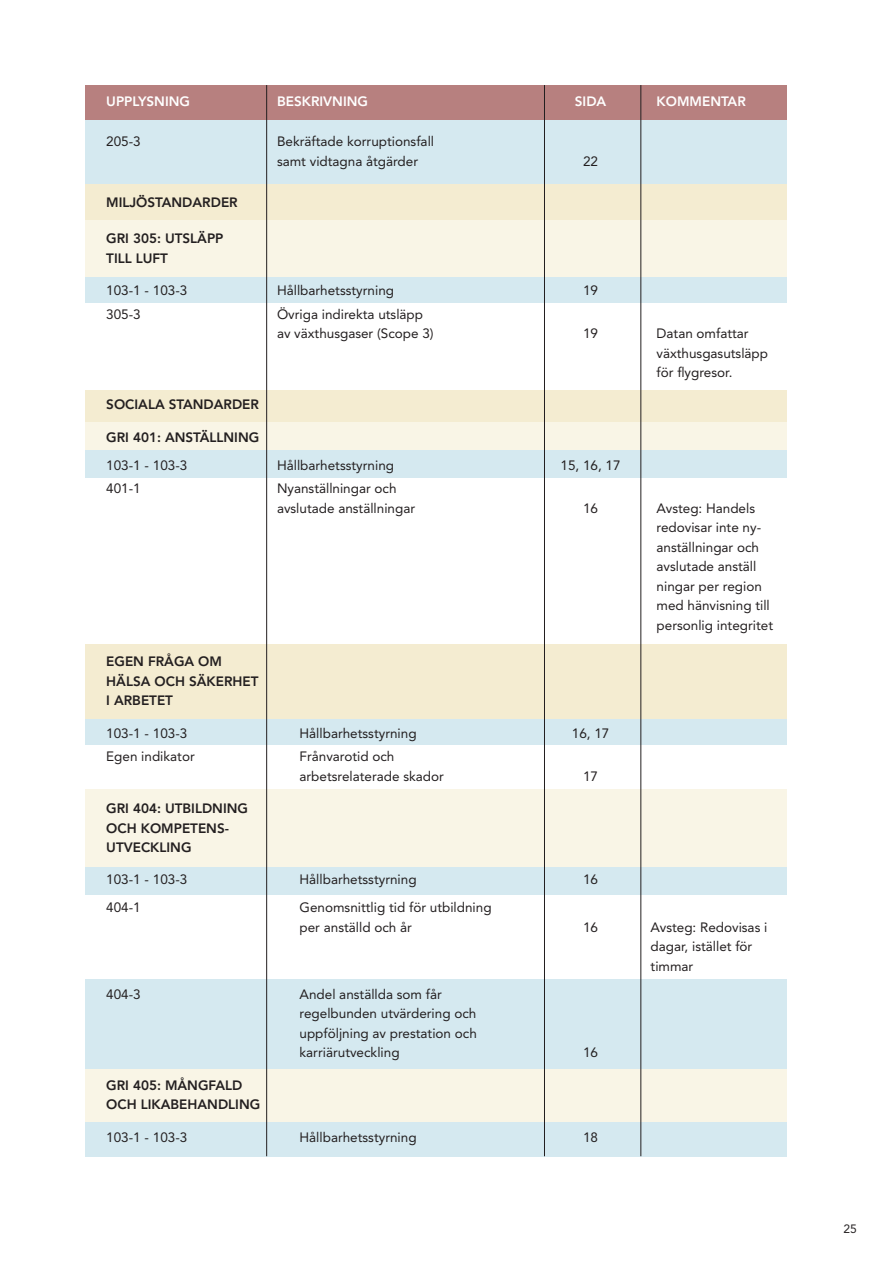
<style>
.page{position:relative;width:893px;height:1263px;background:#fff}
.page>*{position:absolute;margin:0;border:0;box-sizing:border-box;transform-origin:0 0}
.t1{font:13.5px/19.5px "Avenir LT Std";color:#231f20}
.t2{font:800 13.5px/19.5px "Avenir LT Std";color:#231f20}
.t3{font:800 13.5px "Avenir LT Std";color:#fff}
.t4{font:12px "Avenir LT Std";color:#231f20}
</style>
<div class="page">
<div style="left:85px;top:85px;width:702px;height:35px;background:#b7807f"></div>
<div style="left:85px;top:220px;width:702px;height:57px;background:#f9f5e6"></div>
<div style="left:85px;top:422px;width:702px;height:28px;background:#f9f5e6"></div>
<div style="left:85px;top:789px;width:702px;height:78px;background:#f9f5e6"></div>
<div style="left:85px;top:1069px;width:702px;height:53px;background:#f9f5e6"></div>
<div style="left:85px;top:182px;width:702px;height:38px;background:#f4ecd1"></div>
<div style="left:85px;top:390px;width:702px;height:32px;background:#f4ecd1"></div>
<div style="left:85px;top:644px;width:702px;height:75px;background:#f4ecd1"></div>
<div style="left:85px;top:120px;width:702px;height:63px;background:#d5e9f0"></div>
<div style="left:85px;top:277px;width:702px;height:25px;background:#d5e9f0"></div>
<div style="left:85px;top:450px;width:702px;height:28px;background:#d5e9f0"></div>
<div style="left:85px;top:719px;width:702px;height:26px;background:#d5e9f0"></div>
<div style="left:85px;top:867px;width:702px;height:27px;background:#d5e9f0"></div>
<div style="left:85px;top:1122px;width:702px;height:34px;background:#d5e9f0"></div>
<div style="left:85px;top:979px;width:702px;height:90px;background:#d5e9f0"></div>
<hr style="left:266px;top:85px;width:1px;height:1071px;background:#231f20">
<hr style="left:544px;top:85px;width:1px;height:1071px;background:#231f20">
<hr style="left:641px;top:85px;width:1px;height:1071px;background:#231f20">
<p class="t3" style="left:106px;top:93px;width:85px">UPPLYSNING</p>
<p class="t3" style="left:277px;top:93px;width:93px">BESKRIVNING</p>
<p class="t3" style="left:575px;top:93px;width:33px">SIDA</p>
<p class="t3" style="left:657px;top:93px;width:91px">KOMMENTAR</p>
<p class="t1" style="left:106px;top:132px;width:36px">205-3</p>
<p class="t1" style="left:277px;top:132px;width:159px">Bekräftade korruptionsfall samt vidtagna åtgärder</p>
<p class="t1" style="left:583px;top:151px;width:17px">22</p>
<p class="t2" style="left:106px;top:192px;width:133px">MILJÖSTANDARDER</p>
<p class="t2" style="left:106px;top:229px;width:119px">GRI 305: UTSLÄPP<br>TILL LUFT</p>
<p class="t1" style="left:106px;top:280px;width:83px">103-1 - 103-3</p>
<p class="t1" style="left:277px;top:280px;width:119px">Hållbarhetsstyrning</p>
<p class="t1" style="left:583px;top:280px;width:17px">19</p>
<p class="t1" style="left:106px;top:304px;width:36px">305-3</p>
<p class="t1" style="left:277px;top:304px;width:158px">Övriga indirekta utsläpp av växthusgaser (Scope 3)</p>
<p class="t1" style="left:583px;top:324px;width:17px">19</p>
<p class="t1" style="left:657px;top:324px;width:113px">Datan omfattar växthusgasutsläpp för flygresor.</p>
<p class="t2" style="left:106px;top:395px;width:154px">SOCIALA STANDARDER</p>
<p class="t2" style="left:106px;top:427px;width:154px">GRI 401: ANSTÄLLNING</p>
<p class="t1" style="left:106px;top:455px;width:83px">103-1 - 103-3</p>
<p class="t1" style="left:277px;top:455px;width:119px">Hållbarhetsstyrning</p>
<p class="t1" style="left:561px;top:455px;width:62px">15, 16, 17</p>
<p class="t1" style="left:106px;top:479px;width:36px">401-1</p>
<p class="t1" style="left:277px;top:479px;width:140px">Nyanställningar och avslutade anställningar</p>
<p class="t1" style="left:583px;top:498px;width:17px">16</p>
<p class="t1" style="left:657px;top:498px;width:118px">Avsteg: Handels redovisar inte ny&shy;anställningar och avslutade anställ ningar per region med hänvisning till personlig integritet</p>
<p class="t2" style="left:106px;top:652px;width:154px">EGEN FRÅGA OM<br>HÄLSA OCH SÄKERHET<br>I ARBETET</p>
<p class="t1" style="left:106px;top:723px;width:83px">103-1 - 103-3</p>
<p class="t1" style="left:300px;top:723px;width:119px">Hållbarhetsstyrning</p>
<p class="t1" style="left:572px;top:723px;width:39px">16, 17</p>
<p class="t1" style="left:106px;top:747px;width:90px">Egen indikator</p>
<p class="t1" style="left:300px;top:747px;width:146px">Frånvarotid och arbetsrelaterade skador</p>
<p class="t1" style="left:583px;top:766px;width:17px">17</p>
<p class="t2" style="left:106px;top:799px;width:143px">GRI 404: UTBILDNING<br>OCH KOMPETENS-<br>UTVECKLING</p>
<p class="t1" style="left:106px;top:870px;width:83px">103-1 - 103-3</p>
<p class="t1" style="left:300px;top:870px;width:119px">Hållbarhetsstyrning</p>
<p class="t1" style="left:583px;top:870px;width:17px">16</p>
<p class="t1" style="left:106px;top:898px;width:36px">404-1</p>
<p class="t1" style="left:300px;top:898px;width:194px">Genomsnittlig tid för utbildning per anställd och år</p>
<p class="t1" style="left:583px;top:917px;width:17px">16</p>
<p class="t1" style="left:651px;top:917px;width:118px">Avsteg: Redovisas i dagar, istället för timmar</p>
<p class="t1" style="left:106px;top:984px;width:36px">404-3</p>
<p class="t1" style="left:300px;top:984px;width:179px">Andel anställda som får regelbunden utvärdering och uppföljning av prestation och karriärutveckling</p>
<p class="t1" style="left:583px;top:1043px;width:17px">16</p>
<p class="t2" style="left:106px;top:1075px;width:155px">GRI 405: MÅNGFALD<br>OCH LIKABEHANDLING</p>
<p class="t1" style="left:106px;top:1127px;width:83px">103-1 - 103-3</p>
<p class="t1" style="left:300px;top:1127px;width:119px">Hållbarhetsstyrning</p>
<p class="t1" style="left:583px;top:1127px;width:17px">18</p>
<p class="t4" style="left:843px;top:1221px;width:15px">25</p>
</div>
